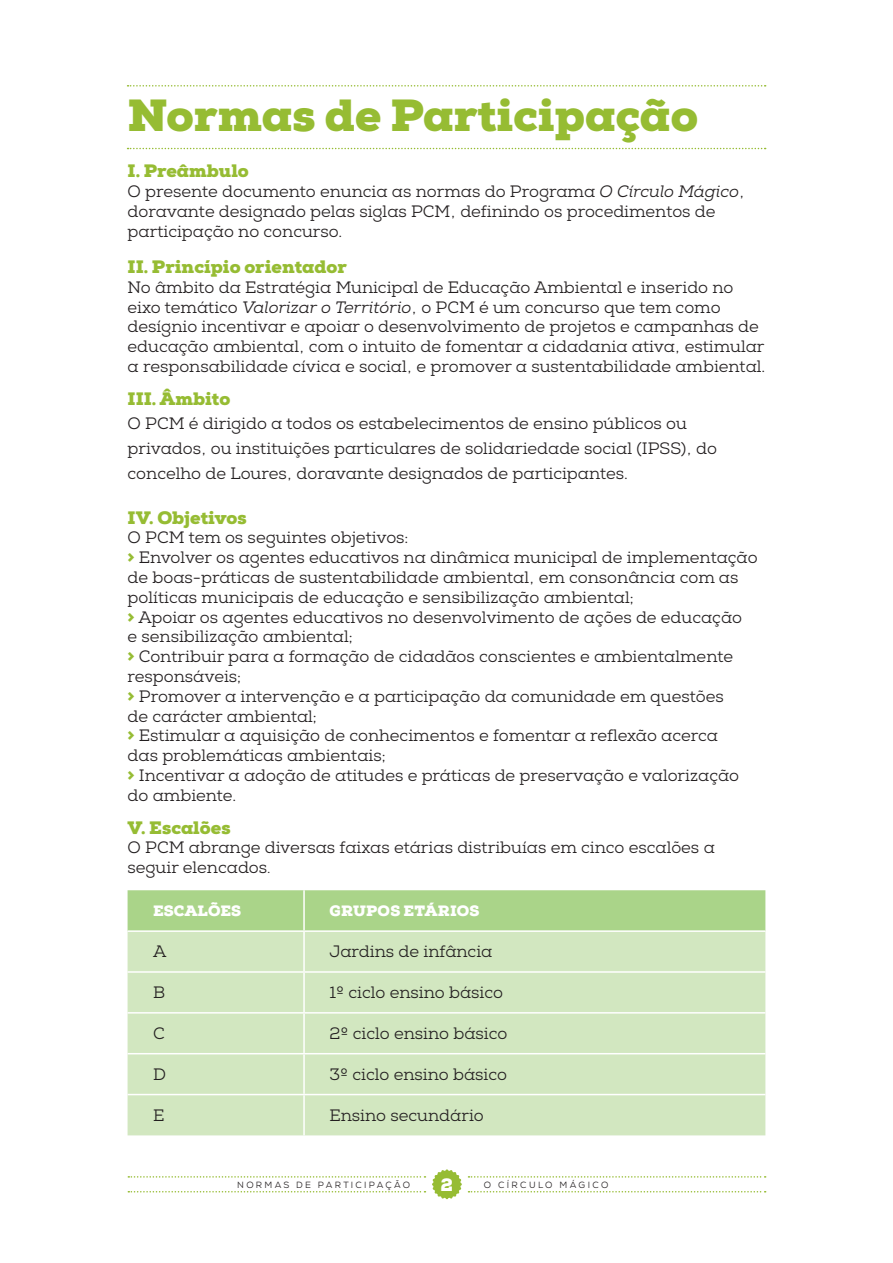
<style>
.page{position:relative;width:893px;height:1263px;background:#fff}
.page>*{position:absolute;margin:0;border:0;box-sizing:border-box;transform-origin:0 0}
.t1{font:900 45px "Nexa Slab";color:#96bc33}
.t2{font:900 18px "Nexa Slab";color:#96bc33}
.t3{font:900 18px "Nexa Slab";color:#fff}
.List_Paragraph{font:16.5px/19.8px "Nexa Slab";color:#231f20}
.t4{font:900 15px "Nexa Slab";letter-spacing:.005em;color:#fff}
.t5{font:9px "Nexa";letter-spacing:.25em;color:#231f20}
.s1{font-style:italic}
.s2{font-weight:900;font-size:18px;color:#96bc33}
.s3{font-size:15px}
</style>
<div class="page">
<svg style="left:128px;top:148px;width:638px;height:1px"></svg>
<svg style="left:128px;top:85px;width:638px;height:2px"></svg>
<svg style="left:128px;top:1176px;width:297px;height:1px"></svg>
<svg style="left:128px;top:1191px;width:297px;height:1px"></svg>
<svg style="left:468px;top:1176px;width:298px;height:1px"></svg>
<svg style="left:468px;top:1191px;width:298px;height:1px"></svg>
<svg style="left:432px;top:1169px;width:30px;height:30px"></svg>
<div style="left:128px;top:890px;width:637px;height:40px;background:#aad489"></div>
<div style="left:128px;top:932px;width:637px;height:203px;background:#d2e7c0"></div>
<hr style="left:303px;top:890px;width:2px;height:40px;background:#fff">
<hr style="left:303px;top:932px;width:2px;height:39px;background:#fff">
<hr style="left:128px;top:971px;width:176px;height:2px;background:#fff">
<hr style="left:304px;top:971px;width:461px;height:2px;background:#fff">
<hr style="left:303px;top:973px;width:2px;height:39px;background:#fff">
<hr style="left:128px;top:1012px;width:176px;height:1px;background:#fff">
<hr style="left:304px;top:1012px;width:461px;height:1px;background:#fff">
<hr style="left:303px;top:1013px;width:2px;height:40px;background:#fff">
<hr style="left:128px;top:1053px;width:176px;height:1px;background:#fff">
<hr style="left:304px;top:1053px;width:461px;height:1px;background:#fff">
<hr style="left:303px;top:1054px;width:2px;height:40px;background:#fff">
<hr style="left:128px;top:1094px;width:176px;height:1px;background:#fff">
<hr style="left:304px;top:1094px;width:461px;height:1px;background:#fff">
<hr style="left:303px;top:1095px;width:2px;height:40px;background:#fff">
<p class="t1" style="left:128px;top:87px;width:572px">Normas de Participação</p>
<p class="t2" style="left:128px;top:159px;width:123px">I. Preâmbulo</p>
<p class="List_Paragraph" style="left:128px;top:182px;width:619px">O presente documento enuncia as normas do Programa <span class="s1">O Círculo Mágico</span>, doravante designado pelas siglas PCM, definindo os procedimentos de participação no concurso.</p>
<p class="t2" style="left:128px;top:255px;width:221px">II. Princípio orientador</p>
<p class="List_Paragraph" style="left:128px;top:277px;width:639px">No âmbito da Estratégia Municipal de Educação Ambiental e inserido no eixo temático <span class="s1">Valorizar o Território</span>, o PCM é um concurso que tem como desígnio incentivar e apoiar o desenvolvimento de projetos e campanhas de educação ambiental, com o intuito de fomentar a cidadania ativa, estimular a responsabilidade cívica e social, e promover a sustentabilidade ambiental.</p>
<p class="t2" style="left:128px;top:387px;width:104px">III. Âmbito</p>
<p class="List_Paragraph" style="left:128px;top:412px;width:591px;line-height:24.8px">O PCM é dirigido a todos os estabelecimentos de ensino públicos ou privados, ou instituições particulares de solidariedade social (IPSS), do concelho de Loures, doravante designados de participantes.</p>
<p class="t2" style="left:128px;top:506px;width:121px">IV. Objetivos</p>
<p class="List_Paragraph" style="left:128px;top:528px;width:282px">O PCM tem os seguintes objetivos:</p>
<p class="List_Paragraph" style="left:128px;top:548px;width:632px"><span class="s2">&gt;</span> Envolver os agentes educativos na dinâmica municipal de implementação de boas-práticas de sustentabilidade ambiental, em consonância com as políticas municipais de educação e sensibilização ambiental;</p>
<p class="List_Paragraph" style="left:128px;top:607px;width:616px"><span class="s2">&gt;</span> Apoiar os agentes educativos no desenvolvimento de ações de educação</p>
<p class="List_Paragraph" style="left:128px;top:627px;width:227px">e sensibilização ambiental;</p>
<p class="List_Paragraph" style="left:128px;top:647px;width:607px"><span class="s2">&gt;</span> Contribuir para a formação de cidadãos conscientes e ambientalmente responsáveis;</p>
<p class="List_Paragraph" style="left:128px;top:687px;width:598px"><span class="s2">&gt;</span> Promover a intervenção e a participação da comunidade em questões</p>
<p class="List_Paragraph" style="left:128px;top:706px;width:191px">de carácter ambiental;</p>
<p class="List_Paragraph" style="left:128px;top:726px;width:592px"><span class="s2">&gt;</span> Estimular a aquisição de conhecimentos e fomentar a reflexão acerca</p>
<p class="List_Paragraph" style="left:128px;top:746px;width:260px">das problemáticas ambientais;</p>
<p class="List_Paragraph" style="left:128px;top:766px;width:613px"><span class="s2">&gt;</span> Incentivar a adoção de atitudes e práticas de preservação e valorização</p>
<p class="List_Paragraph" style="left:128px;top:786px;width:110px">do ambiente.</p>
<p class="t2" style="left:128px;top:816px;width:105px">V. Escalões</p>
<p class="List_Paragraph" style="left:128px;top:838px;width:589px">O PCM abrange diversas faixas etárias distribuías em cinco escalões a seguir elencados<span class="s3">.</span></p>
<p class="t4" style="left:153px;top:901px;width:90px">ESCALÕES</p>
<p class="t4" style="left:330px;top:901px;width:151px">GRUPOS ETÁRIOS</p>
<p class="List_Paragraph" style="left:153px;top:942px;width:15px">A</p>
<p class="List_Paragraph" style="left:330px;top:942px;width:164px">Jardins de infância</p>
<p class="List_Paragraph" style="left:153px;top:983px;width:14px">B</p>
<p class="List_Paragraph" style="left:330px;top:983px;width:175px">1º ciclo ensino básico</p>
<p class="List_Paragraph" style="left:153px;top:1024px;width:13px">C</p>
<p class="List_Paragraph" style="left:330px;top:1024px;width:179px">2º ciclo ensino básico</p>
<p class="List_Paragraph" style="left:153px;top:1065px;width:14px">D</p>
<p class="List_Paragraph" style="left:330px;top:1065px;width:179px">3º ciclo ensino básico</p>
<p class="List_Paragraph" style="left:153px;top:1105px;width:13px">E</p>
<p class="List_Paragraph" style="left:330px;top:1105px;width:156px">Ensino secundário</p>
<p class="t5" style="left:237px;top:1179px;width:174px">NORMAS DE PARTICIPAÇÃO</p>
<p class="t3" style="left:441px;top:1173px;width:14px">2</p>
<p class="t5" style="left:484px;top:1179px;width:126px">O CÍRCULO MÁGICO</p>
</div>
